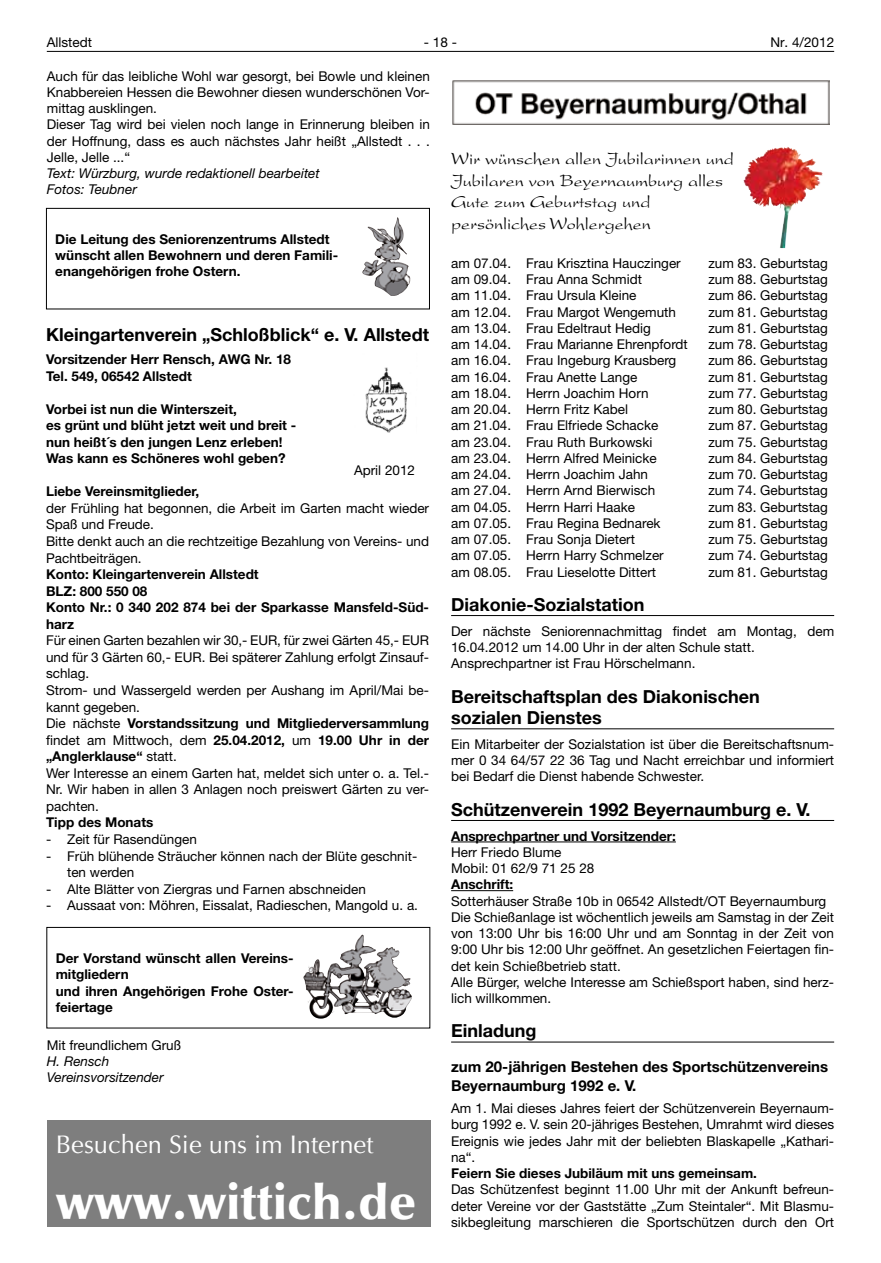
<style>
.page{position:relative;width:881px;height:1263px;background:#fff}
.page>*{position:absolute;margin:0;border:0;box-sizing:border-box;transform-origin:0 0}
.t1{font:900 49.5px "Optima LT";color:#fff}
.t2{font:25.5px "Optima LT";color:#fff}
.t3{font:700 18px/21.6px "Helvetica Neue LT";color:#000}
.t4{font:18px/21.6px "Present";color:#000}
.t5{font:700 15px/18px "Helvetica Neue LT";color:#000}
.t6{font:13.5px/16.2px "Helvetica Neue LT";color:#000}
.t7{font:700 13.5px/16.5px "Helvetica Neue LT";color:#000}
.t8{font:italic 13.5px/16.2px "Helvetica Neue LT";color:#000}
.s1{font-weight:700}
</style>
<div class="page">
<hr style="left:47px;top:51px;width:786px;height:1px;background:#000">
<div style="left:46px;top:927px;width:384px;height:101px;border:1px solid #000"></div>
<hr style="left:451px;top:615px;width:382px;height:1px;background:#000">
<hr style="left:451px;top:728px;width:382px;height:1px;background:#000">
<hr style="left:451px;top:820px;width:382px;height:1px;background:#000">
<hr style="left:451px;top:841px;width:224px;height:1px;background:#000">
<hr style="left:451px;top:890px;width:62px;height:1px;background:#000">
<hr style="left:451px;top:1042px;width:382px;height:1px;background:#000">
<img style="left:452px;top:80px;width:377px;height:44px">
<img style="left:303px;top:937px;width:78px;height:82px">
<img style="left:743px;top:147px;width:44px;height:47px">
<img style="left:365px;top:367px;width:42px;height:66px">
<img style="left:362px;top:219px;width:35px;height:64px">
<div style="left:46px;top:208px;width:383px;height:101px;border:1px solid #000"></div>
<div style="left:47px;top:1120px;width:383px;height:107px;background:#7e7e7e"></div>
<p class="t6" style="left:47px;top:34px;width:47px">Allstedt</p>
<p class="t6" style="left:424px;top:34px;width:35px">- 18 -</p>
<p class="t6" style="left:770px;top:34px;width:65px">Nr. 4/2012</p>
<p class="t6" style="left:47px;top:68px;width:384px">Auch für das leibliche Wohl war gesorgt, bei Bowle und kleinen Knabbereien Hessen die Bewohner diesen wunderschönen Vor&shy;mittag ausklingen.<br>Dieser Tag wird bei vielen noch lange in Erinnerung bleiben in der Hoffnung, dass es auch nächstes Jahr heißt „Allstedt . . .<br>Jelle, Jelle ...“</p>
<p class="t8" style="left:47px;top:165px;width:274px">Text: Würzburg, wurde redaktionell bearbeitet<br>Fotos: Teubner</p>
<p class="t7" style="left:55px;top:231px;width:284px">Die Leitung des Seniorenzentrums Allstedt wünscht allen Bewohnern und deren Famili&shy;enangehörigen frohe Ostern.</p>
<h3 class="t3" style="left:46px;top:323px;width:384px">Kleingartenverein „Schloßblick“ e. V. Allstedt</h3>
<p class="t7" style="left:46px;top:351px;width:246px">Vorsitzender Herr Rensch, AWG Nr. 18<br>Tel. 549, 06542 Allstedt</p>
<p class="t7" style="left:46px;top:400px;width:252px">Vorbei ist nun die Winterszeit,<br>es grünt und blüht jetzt weit und breit - nun heißt´s den jungen Lenz erleben!<br>Was kann es Schöneres wohl geben?</p>
<p class="t7" style="left:46px;top:483px;width:155px">Liebe Vereinsmitglieder,</p>
<p class="t6" style="left:46px;top:500px;width:384px">der Frühling hat begonnen, die Arbeit im Garten macht wieder Spaß und Freude.<br>Bitte denkt auch an die rechtzeitige Bezahlung von Vereins- und Pachtbeiträgen.</p>
<p class="t7" style="left:46px;top:566px;width:384px">Konto: Kleingartenverein Allstedt<br>BLZ: 800 550 08<br>Konto Nr.: 0 340 202 874 bei der Sparkasse Mansfeld-Süd&shy;harz</p>
<p class="t6" style="left:46px;top:632px;width:384px">Für einen Garten bezahlen wir 30,- EUR, für zwei Gärten 45,- EUR und für 3 Gärten 60,- EUR. Bei späterer Zahlung erfolgt Zinsauf&shy;schlag.<br>Strom- und Wassergeld werden per Aushang im April/Mai be&shy;kannt gegeben.<br>Die nächste <span class="s1">Vorstandssitzung und Mitgliederversammlung </span>findet am Mittwoch, dem <span class="s1">25.04.2012,</span> um <span class="s1">19.00 Uhr in der „Anglerklause“</span> statt.<br>Wer Interesse an einem Garten hat, meldet sich unter o. a. Tel.- Nr. Wir haben in allen 3 Anlagen noch preiswert Gärten zu ver&shy;pachten.</p>
<p class="t7" style="left:46px;top:814px;width:109px">Tipp des Monats</p>
<p class="t6" style="left:46px;top:831px;width:152px">- Zeit für Rasendüngen</p>
<p class="t6" style="left:67px;top:847px;width:351px;text-indent:-21px">- Früh blühende Sträucher können nach der Blüte geschnit&shy;ten werden</p>
<p class="t6" style="left:46px;top:880px;width:321px">- Alte Blätter von Ziergras und Farnen abschneiden</p>
<p class="t6" style="left:46px;top:897px;width:373px">- Aussaat von: Möhren, Eissalat, Radieschen, Mangold u. a.</p>
<p class="t6" style="left:354px;top:462px;width:63px">April 2012</p>
<p class="t7" style="left:56px;top:950px;width:239px">Der Vorstand wünscht allen Vereins&shy;mitgliedern<br>und ihren Angehörigen Frohe Oster&shy;feiertage</p>
<p class="t6" style="left:47px;top:1037px;width:136px">Mit freundlichem Gruß</p>
<p class="t8" style="left:47px;top:1053px;width:118px">H. Rensch<br>Vereinsvorsitzender</p>
<h2 class="t2" style="left:56px;top:1130px;width:319px">Besuchen Sie uns im Internet</h2>
<h1 class="t1" style="left:56px;top:1173px;width:362px">www.wittich.de</h1>
<h3 class="t4" style="left:451px;top:148px;width:284px">Wir wünschen allen Jubilarinnen und<br>Jubilaren von Beyernaumburg alles<br>Gute zum Geburtstag und persönliches Wohlergehen</h3>
<p class="t6" style="left:451px;top:255px;width:231px">am 07.04. Frau Krisztina Hauczinger</p>
<p class="t6" style="left:708px;top:255px;width:121px">zum 83. Geburtstag</p>
<p class="t6" style="left:451px;top:271px;width:192px">am 09.04. Frau Anna Schmidt</p>
<p class="t6" style="left:708px;top:271px;width:121px">zum 88. Geburtstag</p>
<p class="t6" style="left:451px;top:287px;width:187px">am 11.04. Frau Ursula Kleine</p>
<p class="t6" style="left:708px;top:287px;width:121px">zum 86. Geburtstag</p>
<p class="t6" style="left:451px;top:304px;width:226px">am 12.04. Frau Margot Wengemuth</p>
<p class="t6" style="left:708px;top:304px;width:121px">zum 81. Geburtstag</p>
<p class="t6" style="left:451px;top:320px;width:201px">am 13.04. Frau Edeltraut Hedig</p>
<p class="t6" style="left:708px;top:320px;width:121px">zum 81. Geburtstag</p>
<p class="t6" style="left:451px;top:336px;width:238px">am 14.04. Frau Marianne Ehrenpfordt</p>
<p class="t6" style="left:708px;top:336px;width:121px">zum 78. Geburtstag</p>
<p class="t6" style="left:451px;top:352px;width:227px">am 16.04. Frau Ingeburg Krausberg</p>
<p class="t6" style="left:708px;top:352px;width:121px">zum 86. Geburtstag</p>
<p class="t6" style="left:451px;top:368px;width:188px">am 16.04. Frau Anette Lange</p>
<p class="t6" style="left:708px;top:368px;width:121px">zum 81. Geburtstag</p>
<p class="t6" style="left:451px;top:385px;width:199px">am 18.04. Herrn Joachim Horn</p>
<p class="t6" style="left:708px;top:385px;width:121px">zum 77. Geburtstag</p>
<p class="t6" style="left:451px;top:401px;width:178px">am 20.04. Herrn Fritz Kabel</p>
<p class="t6" style="left:708px;top:401px;width:121px">zum 80. Geburtstag</p>
<p class="t6" style="left:451px;top:417px;width:209px">am 21.04. Frau Elfriede Schacke</p>
<p class="t6" style="left:708px;top:417px;width:121px">zum 87. Geburtstag</p>
<p class="t6" style="left:451px;top:433px;width:203px">am 23.04. Frau Ruth Burkowski</p>
<p class="t6" style="left:708px;top:433px;width:121px">zum 75. Geburtstag</p>
<p class="t6" style="left:451px;top:450px;width:207px">am 23.04. Herrn Alfred Meinicke</p>
<p class="t6" style="left:708px;top:450px;width:121px">zum 84. Geburtstag</p>
<p class="t6" style="left:451px;top:466px;width:198px">am 24.04. Herrn Joachim Jahn</p>
<p class="t6" style="left:708px;top:466px;width:121px">zum 70. Geburtstag</p>
<p class="t6" style="left:451px;top:482px;width:205px">am 27.04. Herrn Arnd Bierwisch</p>
<p class="t6" style="left:708px;top:482px;width:121px">zum 74. Geburtstag</p>
<p class="t6" style="left:451px;top:498px;width:185px">am 04.05. Herrn Harri Haake</p>
<p class="t6" style="left:708px;top:498px;width:121px">zum 83. Geburtstag</p>
<p class="t6" style="left:451px;top:515px;width:211px">am 07.05. Frau Regina Bednarek</p>
<p class="t6" style="left:708px;top:515px;width:121px">zum 81. Geburtstag</p>
<p class="t6" style="left:451px;top:531px;width:185px">am 07.05. Frau Sonja Dietert</p>
<p class="t6" style="left:708px;top:531px;width:121px">zum 75. Geburtstag</p>
<p class="t6" style="left:451px;top:547px;width:214px">am 07.05. Herrn Harry Schmelzer</p>
<p class="t6" style="left:708px;top:547px;width:121px">zum 74. Geburtstag</p>
<p class="t6" style="left:451px;top:563px;width:206px">am 08.05. Frau Lieselotte Dittert</p>
<p class="t6" style="left:708px;top:563px;width:121px">zum 81. Geburtstag</p>
<h3 class="t3" style="left:451px;top:593px;width:195px">Diakonie-Sozialstation</h3>
<p class="t6" style="left:451px;top:623px;width:384px">Der nächste Seniorennachmittag findet am Montag, dem<br>16.04.2012 um 14.00 Uhr in der alten Schule statt.<br>Ansprechpartner ist Frau Hörschelmann.</p>
<h3 class="t3" style="left:451px;top:685px;width:310px">Bereitschaftsplan des Diakonischen sozialen Dienstes</h3>
<p class="t6" style="left:451px;top:736px;width:384px;text-align:justify">Ein Mitarbeiter der Sozialstation ist über die Bereitschaftsnum&shy;mer 0 34 64/57 22 36 Tag und Nacht erreichbar und informiert bei Bedarf die Dienst habende Schwester.</p>
<h3 class="t3" style="left:451px;top:798px;width:361px">Schützenverein 1992 Beyernaumburg e. V.</h3>
<p class="t7" style="left:451px;top:827px;width:226px">Ansprechpartner und Vorsitzender:</p>
<p class="t6" style="left:451px;top:844px;width:145px">Herr Friedo Blume<br>Mobil: 01 62/9 71 25 28</p>
<p class="t7" style="left:451px;top:876px;width:63px">Anschrift:</p>
<p class="t6" style="left:451px;top:892px;width:384px">Sotterhäuser Straße 10b in 06542 Allstedt/OT Beyernaumburg Die Schießanlage ist wöchentlich jeweils am Samstag in der Zeit von 13:00 Uhr bis 16:00 Uhr und am Sonntag in der Zeit von 9:00 Uhr bis 12:00 Uhr geöffnet. An gesetzlichen Feiertagen fin&shy;det kein Schießbetrieb statt.<br>Alle Bürger, welche Interesse am Schießsport haben, sind herz&shy;lich willkommen.</p>
<h3 class="t3" style="left:451px;top:1020px;width:87px">Einladung</h3>
<p class="t5" style="left:451px;top:1058px;width:378px">zum 20-jährigen Bestehen des Sportschützenvereins<br>Beyernaumburg 1992 e. V.</p>
<p class="t6" style="left:451px;top:1100px;width:384px;text-align:justify">Am 1. Mai dieses Jahres feiert der Schützenverein Beyernaum&shy;burg 1992 e. V. sein 20-jähriges Bestehen, Umrahmt wird dieses Ereignis wie jedes Jahr mit der beliebten Blaskapelle „Kathari&shy;na“.</p>
<p class="t7" style="left:451px;top:1165px;width:307px">Feiern Sie dieses Jubiläum mit uns gemeinsam.</p>
<p class="t6" style="left:451px;top:1181px;width:384px;text-align:justify">Das Schützenfest beginnt 11.00 Uhr mit der Ankunft befreun&shy;deter Vereine vor der Gaststätte „Zum Steintaler“. Mit Blasmu&shy;sikbegleitung marschieren die Sportschützen durch den Ort</p>
</div>
